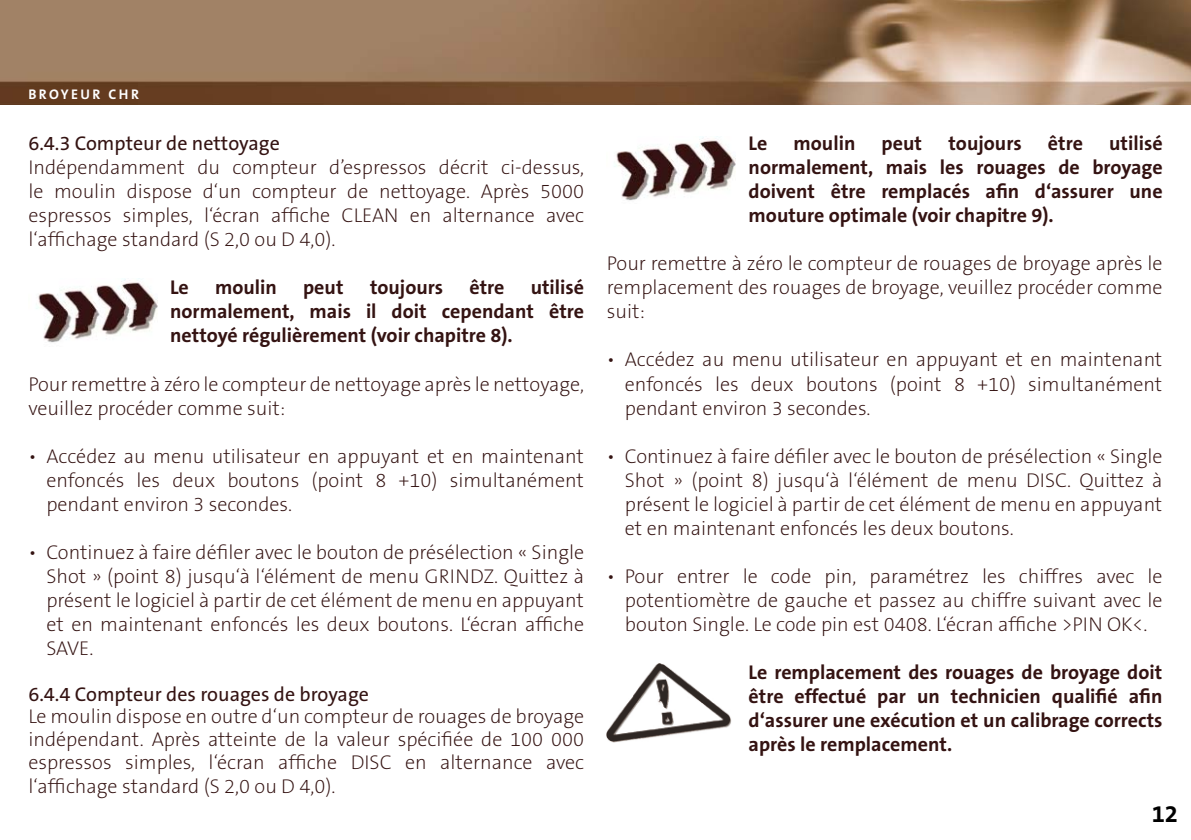
<style>
.page{position:relative;width:1191px;height:840px;background:#fff}
.page>*{position:absolute;margin:0;border:0;box-sizing:border-box;transform-origin:0 0}
.t1{font:700 24px "The Sans B7";color:#000}
.t2{font:200 20px/24px "The Sans B2";color:#341312;text-align:justify}
.t3{font:700 20px/24px "The Sans B7";color:#341312;text-align:justify}
.t4{font:20px "The Sans B5 Plain";color:#341312}
.t5{font:700 14px "The Sans B7";letter-spacing:.175em;color:#fff}
</style>
<div class="page">
<img style="left:0;top:0;width:1191px;height:104px">
<img style="left:614px;top:136px;width:121px;height:65px">
<img style="left:607px;top:663px;width:124px;height:79px">
<img style="left:36px;top:279px;width:121px;height:64px">
<p class="t5" style="left:28px;top:87px;width:112px">BROYEUR CHR</p>
<p class="t4" style="left:28px;top:133px;width:253px">6.4.3 Compteur de nettoyage</p>
<p class="t2" style="left:28px;top:156px;width:557px">Indépendamment du compteur d’espressos décrit ci-dessus, le moulin dispose d‘un compteur de nettoyage. Après 5000 espressos simples, l‘écran affiche CLEAN en alternance avec l‘affichage standard (S 2,0 ou D 4,0).</p>
<p class="t3" style="left:170px;top:276px;width:20px">Le</p>
<p class="t3" style="left:215px;top:276px;width:63px">moulin</p>
<p class="t3" style="left:303px;top:276px;width:42px">peut</p>
<p class="t3" style="left:370px;top:276px;width:75px">toujours</p>
<p class="t3" style="left:469px;top:276px;width:36px">être</p>
<p class="t3" style="left:170px;top:276px;width:415px;text-indent:360px">utilisé normalement, mais il doit cependant être nettoyé régulièrement (voir chapitre 8).</p>
<p class="t2" style="left:28px;top:372px;width:557px">Pour remettre à zéro le compteur de nettoyage après le nettoyage, veuillez procéder comme suit:</p>
<p class="t2" style="left:46px;top:444px;width:539px;text-indent:-18px">• Accédez au menu utilisateur en appuyant et en maintenant enfoncés les deux boutons (point 8 +10) simultanément pendant environ 3 secondes.</p>
<p class="t2" style="left:46px;top:540px;width:539px;text-indent:-18px">• Continuez à faire défiler avec le bouton de présélection « Single Shot » (point 8) jusqu‘à l‘élément de menu GRINDZ. Quittez à présent le logiciel à partir de cet élément de menu en appuyant et en maintenant enfoncés les deux boutons. L‘écran affiche SAVE.</p>
<p class="t4" style="left:28px;top:683px;width:342px">6.4.4 Compteur des rouages de broyage</p>
<p class="t2" style="left:28px;top:705px;width:557px;line-height:23.2px">Le moulin dispose en outre d‘un compteur de rouages de broyage indépendant. Après atteinte de la valeur spécifiée de 100 000 espressos simples, l‘écran affiche DISC en alternance avec l‘affichage standard (S 2,0 ou D 4,0).</p>
<p class="t3" style="left:748px;top:132px;width:415px;text-indent:360px">utilisé normalement, mais les rouages de broyage doivent être remplacés afin d‘assurer une mouture optimale (voir chapitre 9).</p>
<p class="t2" style="left:607px;top:252px;width:557px">Pour remettre à zéro le compteur de rouages de broyage après le remplacement des rouages de broyage, veuillez procéder comme suit:</p>
<p class="t2" style="left:625px;top:348px;width:539px;text-indent:-18px">• Accédez au menu utilisateur en appuyant et en maintenant enfoncés les deux boutons (point 8 +10) simultanément pendant environ 3 secondes.</p>
<p class="t2" style="left:625px;top:444px;width:539px;text-indent:-18px">• Continuez à faire défiler avec le bouton de présélection « Single Shot » (point 8) jusqu‘à l‘élément de menu DISC. Quittez à présent le logiciel à partir de cet élément de menu en appuyant et en maintenant enfoncés les deux boutons.</p>
<p class="t2" style="left:625px;top:564px;width:539px;text-indent:-18px">• Pour entrer le code pin, paramétrez les chiffres avec le potentiomètre de gauche et passez au chiffre suivant avec le bouton Single. Le code pin est 0408. L‘écran affiche &gt;PIN OK&lt;.</p>
<p class="t3" style="left:748px;top:660px;width:415px">Le remplacement des rouages de broyage doit être effectué par un technicien qualifié afin d‘assurer une exécution et un calibrage corrects après le remplacement.</p>
<p class="t3" style="left:748px;top:132px;width:20px">Le</p>
<p class="t3" style="left:793px;top:132px;width:63px">moulin</p>
<p class="t3" style="left:881px;top:132px;width:42px">peut</p>
<p class="t3" style="left:948px;top:132px;width:75px">toujours</p>
<p class="t3" style="left:1048px;top:132px;width:36px">être</p>
<p class="t1" style="left:1151px;top:801px;width:28px">12</p>
</div>
